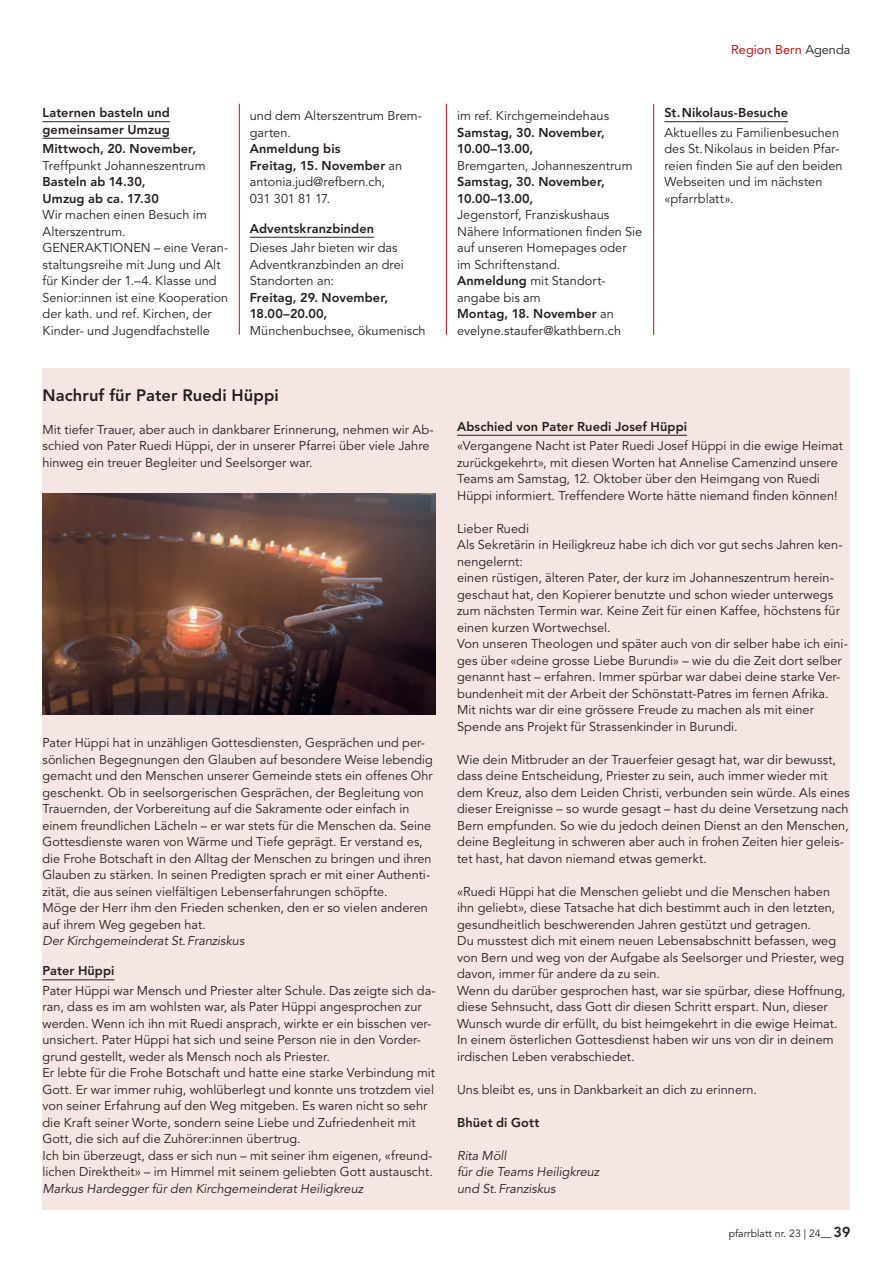
<style>
.page{position:relative;width:893px;height:1263px;background:#fff}
.page>*{position:absolute;margin:0;border:0;box-sizing:border-box;transform-origin:0 0}
.t1{font:800 16.5px "Avenir LT Std";letter-spacing:.01em;color:#231f20}
.t2{font:12.75px/16.5px "Avenir LT Std";letter-spacing:.005em;color:#231f20}
.t3{font:800 12.75px/16.5px "Avenir LT Std";letter-spacing:.005em;color:#231f20}
.t4{font:italic 12.75px/16.5px "Avenir LT Std";color:#231f20}
.t5{font:12.75px "Avenir LT Std";color:#c4121a}
.t6{font:10.5px "Avenir LT Std";color:#231f20}
.s1{font-weight:800}
.s2{color:#231f20}
.s3{font-weight:800;font-size:14.25px}
</style>
<div class="page">
<hr style="left:43px;top:121px;width:127px;height:1px;background:#231f20">
<hr style="left:43px;top:138px;width:127px;height:1px;background:#231f20">
<hr style="left:250px;top:237px;width:124px;height:1px;background:#231f20">
<hr style="left:664px;top:121px;width:124px;height:1px;background:#231f20">
<hr style="left:239px;top:104px;width:1px;height:231px;background:#c4121a">
<hr style="left:446px;top:104px;width:1px;height:231px;background:#c4121a">
<hr style="left:653px;top:104px;width:1px;height:231px;background:#c4121a">
<div style="left:43px;top:368px;width:807px;height:841px;background:#f6e6e3"></div>
<hr style="left:43px;top:979px;width:72px;height:1px;background:#231f20">
<img style="left:43px;top:493px;width:393px;height:221px">
<hr style="left:457px;top:435px;width:230px;height:1px;background:#231f20">
<p class="t3" style="left:43px;top:105px;width:129px">Laternen basteln und gemeinsamer Umzug</p>
<p class="t3" style="left:43px;top:141px;width:155px">Mittwoch, 20. November,</p>
<p class="t2" style="left:43px;top:157px;width:165px">Treffpunkt Johanneszentrum</p>
<p class="t3" style="left:43px;top:174px;width:118px">Basteln ab 14.30,<br>Umzug ab ca. 17.30</p>
<p class="t2" style="left:43px;top:207px;width:187px">Wir machen einen Besuch im<br>Alterszentrum.<br>GENERAKTIONEN – eine Veran&shy;staltungsreihe mit Jung und Alt für Kinder der 1.–4. Klasse und<br>Senior:innen ist eine Kooperation der kath. und ref. Kirchen, der<br>Kinder- und Jugendfachstelle</p>
<p class="t2" style="left:250px;top:108px;width:174px">und dem Alterszentrum Brem&shy;garten.</p>
<p class="t2" style="left:250px;top:141px;width:154px"><span class="s1">Anmeldung bis<br>Freitag, 15. November</span> an antonia.jud@refbern.ch,<br>031 301 81 17.</p>
<p class="t3" style="left:250px;top:220px;width:126px">Adventskranzbinden</p>
<p class="t2" style="left:250px;top:240px;width:156px">Dieses Jahr bieten wir das<br>Adventkranzbinden an drei<br>Standorten an:</p>
<p class="t3" style="left:250px;top:289px;width:140px">Freitag, 29. November,<br>18.00–20.00,</p>
<p class="t2" style="left:250px;top:322px;width:177px">Münchenbuchsee, ökumenisch</p>
<p class="t1" style="left:43px;top:385px;width:238px">Nachruf für Pater Ruedi Hüppi</p>
<p class="t2" style="left:43px;top:421px;width:393px">Mit tiefer Trauer, aber auch in dankbarer Erinnerung, nehmen wir Ab&shy;schied von Pater Ruedi Hüppi, der in unserer Pfarrei über viele Jahre hinweg ein treuer Begleiter und Seelsorger war.</p>
<p class="t2" style="left:43px;top:735px;width:392px">Pater Hüppi hat in unzähligen Gottesdiensten, Gesprächen und per&shy;sönlichen Begegnungen den Glauben auf besondere Weise lebendig gemacht und den Menschen unserer Gemeinde stets ein offenes Ohr geschenkt. Ob in seelsorgerischen Gesprächen, der Begleitung von Trauernden, der Vorbereitung auf die Sakramente oder einfach in einem freundlichen Lächeln – er war stets für die Menschen da. Seine Gottesdienste waren von Wärme und Tiefe geprägt. Er verstand es, die Frohe Botschaft in den Alltag der Menschen zu bringen und ihren Glauben zu stärken. In seinen Predigten sprach er mit einer Authenti&shy;zität, die aus seinen vielfältigen Lebenserfahrungen schöpfte.<br>Möge der Herr ihm den Frieden schenken, den er so vielen anderen auf ihrem Weg gegeben hat.</p>
<p class="t4" style="left:43px;top:933px;width:203px">Der Kirchgemeinderat St. Franziskus</p>
<p class="t3" style="left:43px;top:963px;width:74px">Pater Hüppi</p>
<p class="t2" style="left:43px;top:982px;width:395px">Pater Hüppi war Mensch und Priester alter Schule. Das zeigte sich da&shy;ran, dass es im am wohlsten war, als Pater Hüppi angesprochen zur werden. Wenn ich ihn mit Ruedi ansprach, wirkte er ein bisschen ver&shy;unsichert. Pater Hüppi hat sich und seine Person nie in den Vorder&shy;grund gestellt, weder als Mensch noch als Priester.<br>Er lebte für die Frohe Botschaft und hatte eine starke Verbindung mit Gott. Er war immer ruhig, wohlüberlegt und konnte uns trotzdem viel von seiner Erfahrung auf den Weg mitgeben. Es waren nicht so sehr die Kraft seiner Worte, sondern seine Liebe und Zufriedenheit mit Gott, die sich auf die Zuhörer:innen übertrug.<br>Ich bin überzeugt, dass er sich nun – mit seiner ihm eigenen, «freund&shy;lichen Direktheit» – im Himmel mit seinem geliebten Gott austauscht.</p>
<p class="t4" style="left:43px;top:1180px;width:322px">Markus Hardegger für den Kirchgemeinderat Heiligkreuz</p>
<p class="t2" style="left:457px;top:108px;width:154px">im ref. Kirchgemeindehaus</p>
<p class="t3" style="left:457px;top:124px;width:149px">Samstag, 30. November,<br>10.00–13.00,</p>
<p class="t2" style="left:457px;top:157px;width:177px">Bremgarten, Johanneszentrum</p>
<p class="t3" style="left:457px;top:174px;width:149px">Samstag, 30. November,<br>10.00–13.00,</p>
<p class="t2" style="left:457px;top:207px;width:187px">Jegenstorf, Franziskushaus<br>Nähere Informationen finden Sie auf unseren Homepages oder im Schriftenstand.<br><span class="s1">Anmeldung</span> mit Standort&shy;angabe bis am<br><span class="s1">Montag, 18. November</span> an evelyne.staufer@kathbern.ch</p>
<p class="t5" style="left:731px;top:42px;width:121px">Region Bern <span class="s2">Agenda</span></p>
<p class="t3" style="left:664px;top:105px;width:125px">St. Nikolaus-Besuche</p>
<p class="t2" style="left:664px;top:124px;width:180px">Aktuelles zu Familienbesuchen des St. Nikolaus in beiden Pfar&shy;reien finden Sie auf den beiden<br>Webseiten und im nächsten «pfarrblatt».</p>
<p class="t3" style="left:457px;top:418px;width:231px">Abschied von Pater Ruedi Josef Hüppi</p>
<p class="t2" style="left:457px;top:438px;width:387px">«Vergangene Nacht ist Pater Ruedi Josef Hüppi in die ewige Heimat zurückgekehrt», mit diesen Worten hat Annelise Camenzind unsere Teams am Samstag, 12. Oktober über den Heimgang von Ruedi Hüppi informiert. Treffendere Worte hätte niemand finden können!</p>
<p class="t2" style="left:457px;top:520px;width:392px">Lieber Ruedi<br>Als Sekretärin in Heiligkreuz habe ich dich vor gut sechs Jahren ken&shy;nengelernt:<br>einen rüstigen, älteren Pater, der kurz im Johanneszentrum herein&shy;geschaut hat, den Kopierer benutzte und schon wieder unterwegs zum nächsten Termin war. Keine Zeit für einen Kaffee, höchstens für einen kurzen Wortwechsel.<br>Von unseren Theologen und später auch von dir selber habe ich eini&shy;ges über «deine grosse Liebe Burundi» – wie du die Zeit dort selber genannt hast – erfahren. Immer spürbar war dabei deine starke Ver&shy;bundenheit mit der Arbeit der Schönstatt-Patres im fernen Afrika.<br>Mit nichts war dir eine grössere Freude zu machen als mit einer Spende ans Projekt für Strassenkinder in Burundi.</p>
<p class="t2" style="left:457px;top:751px;width:394px">Wie dein Mitbruder an der Trauerfeier gesagt hat, war dir bewusst, dass deine Entscheidung, Priester zu sein, auch immer wieder mit dem Kreuz, also dem Leiden Christi, verbunden sein würde. Als eines dieser Ereignisse – so wurde gesagt – hast du deine Versetzung nach Bern empfunden. So wie du jedoch deinen Dienst an den Menschen, deine Begleitung in schweren aber auch in frohen Zeiten hier geleis&shy;tet hast, hat davon niemand etwas gemerkt.</p>
<p class="t2" style="left:457px;top:883px;width:390px">«Ruedi Hüppi hat die Menschen geliebt und die Menschen haben ihn geliebt», diese Tatsache hat dich bestimmt auch in den letzten, gesundheitlich beschwerenden Jahren gestützt und getragen.<br>Du musstest dich mit einem neuen Lebensabschnitt befassen, weg von Bern und weg von der Aufgabe als Seelsorger und Priester, weg davon, immer für andere da zu sein.<br>Wenn du darüber gesprochen hast, war sie spürbar, diese Hoffnung, diese Sehnsucht, dass Gott dir diesen Schritt erspart. Nun, dieser Wunsch wurde dir erfüllt, du bist heimgekehrt in die ewige Heimat.<br>In einem österlichen Gottesdienst haben wir uns von dir in deinem irdischen Leben verabschiedet.</p>
<p class="t2" style="left:457px;top:1081px;width:301px">Uns bleibt es, uns in Dankbarkeit an dich zu erinnern.</p>
<p class="t3" style="left:457px;top:1114px;width:84px">Bhüet di Gott</p>
<p class="t4" style="left:457px;top:1147px;width:144px">Rita Möll<br>für die Teams Heiligkreuz und St. Franziskus</p>
<p class="t6" style="left:729px;top:1228px;width:123px">pfarrblatt nr. 23 | 24— <span class="s3">39</span></p>
</div>
